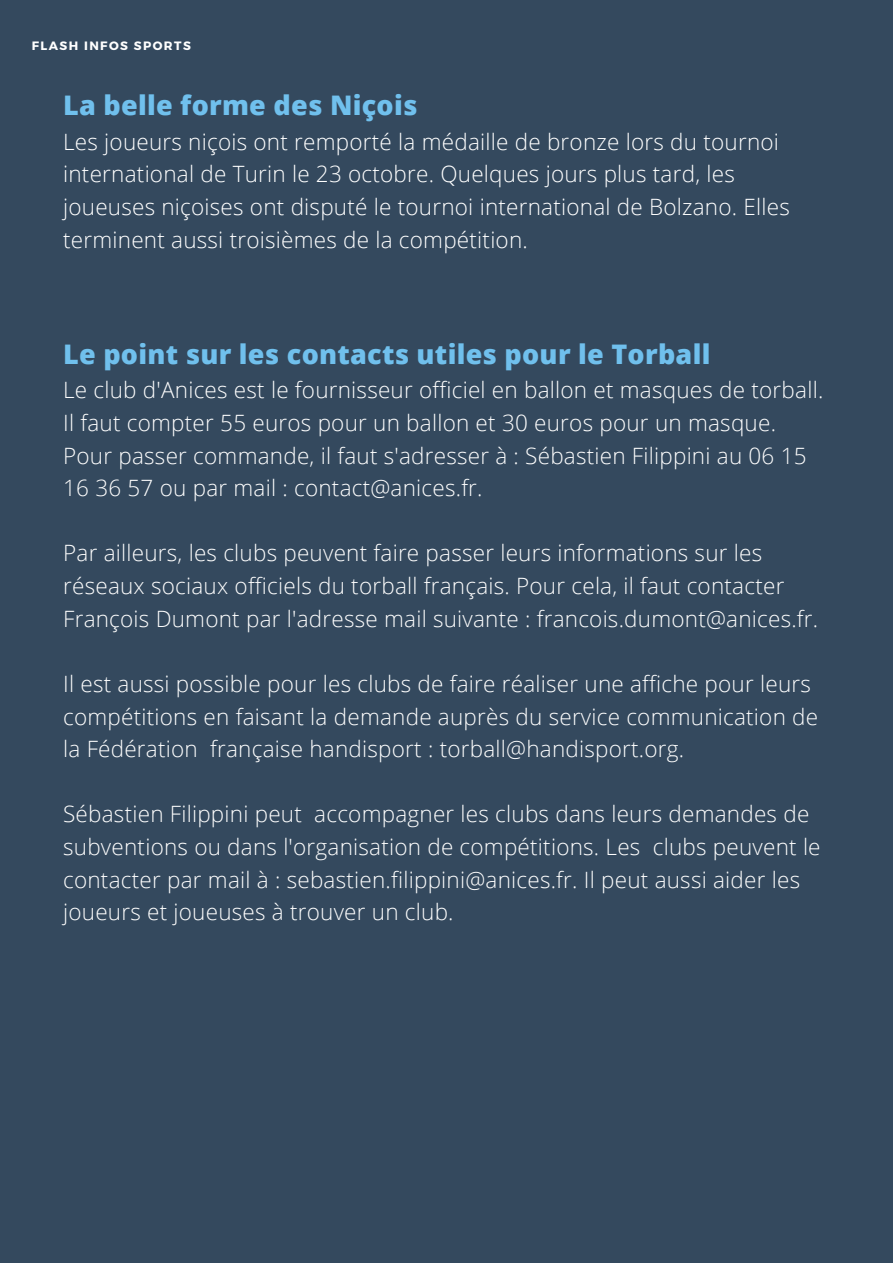
<style>
.page{position:relative;width:893px;height:1264px;background:#fff}
.page>*{position:absolute;margin:0;border:0;box-sizing:border-box;transform-origin:0 0}
.t1{font:800 27px "Open Sans";letter-spacing:.01em;color:#70c0ed}
.t2{font:300 22.5px/32.5px "Open Sans";letter-spacing:.01em;color:#fdfdfd}
.t3{font:300 22.5px/32.5px "Open Sans";letter-spacing:.01em;color:#fff}
.t4{font:700 12.15px "Montserrat";letter-spacing:.12em;color:#fff}
</style>
<div class="page">
<div style="left:0;top:0;width:892px;height:1262px;background:#34495e"></div>
<p class="t4" style="left:32px;top:37px;width:160px">FLASH INFOS SPORTS</p>
<p class="t1" style="left:63px;top:86px;width:356px">La belle forme des Niçois</p>
<p class="t3" style="left:63px;top:125px;width:728px">Les joueurs niçois ont remporté la médaille de bronze lors du tournoi international de Turin le 23 octobre. Quelques jours plus tard, les joueuses niçoises ont disputé le tournoi international de Bolzano. Elles terminent aussi troisièmes de la compétition.</p>
<p class="t1" style="left:63px;top:335px;width:648px">Le point sur les contacts utiles pour le Torball</p>
<p class="t2" style="left:63px;top:373px;width:761px">Le club d'Anices est le fournisseur officiel en ballon et masques de torball.<br>Il faut compter 55 euros pour un ballon et 30 euros pour un masque.<br>Pour passer commande, il faut s'adresser à : Sébastien Filippini au 06 15<br>16 36 57 ou par mail : contact@anices.fr.</p>
<p class="t2" style="left:63px;top:536px;width:756px">Par ailleurs, les clubs peuvent faire passer leurs informations sur les réseaux sociaux officiels du torball français. Pour cela, il faut contacter<br>François Dumont par l'adresse mail suivante : francois.dumont@anices.fr.</p>
<p class="t2" style="left:63px;top:667px;width:756px">Il est aussi possible pour les clubs de faire réaliser une affiche pour leurs compétitions en faisant la demande auprès du service communication de la Fédération française handisport : torball@handisport.org.</p>
<p class="t2" style="left:63px;top:797px;width:758px">Sébastien Filippini peut accompagner les clubs dans leurs demandes de subventions ou dans l'organisation de compétitions. Les clubs peuvent le contacter par mail à : sebastien.filippini@anices.fr. Il peut aussi aider les joueurs et joueuses à trouver un club.</p>
</div>
